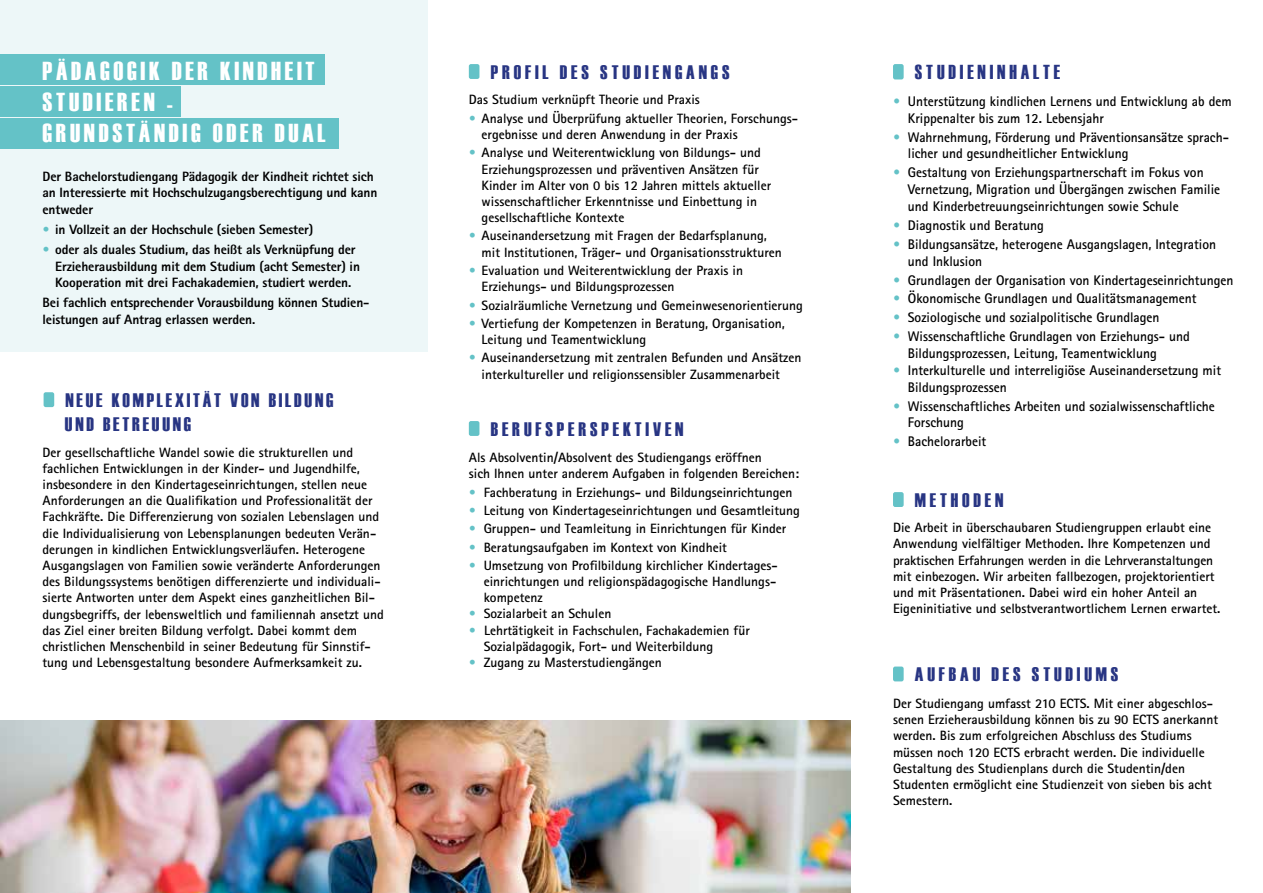
<style>
.page{position:relative;width:1263px;height:893px;background:#fff}
.page>*{position:absolute;margin:0;border:0;box-sizing:border-box;transform-origin:0 0}
.t1{font:25.95px/31px "Haettenschweiler";letter-spacing:.145em;color:#fff}
.t2{font:20.25px "Haettenschweiler";letter-spacing:.2em;color:#283583}
.t3{font:19.5px "Haettenschweiler";letter-spacing:.2em;color:#283583}
.t4{font:19.5px/23.4px "Haettenschweiler";letter-spacing:.145em;color:#283583}
.t5{font:700 13.95px/16.8px "AT Rotis Sans Serif";color:#000}
.t6{font:700 13.5px/16.2px "AT Rotis Sans Serif";color:#000}
.t7{font:800 13.5px/16.2px "AT Rotis Sans Serif";letter-spacing:-.01em;color:#000}
.s1{font-weight:700;color:#64c2c7}
.s2{color:#64c2c7}
</style>
<div class="page">
<div style="left:0;top:0;width:427px;height:352px;background:#edf7f8"></div>
<div style="left:0;top:55px;width:325px;height:30px;background:#64c2c7"></div>
<div style="left:0;top:87px;width:181px;height:30px;background:#64c2c7"></div>
<div style="left:0;top:118px;width:338px;height:31px;background:#64c2c7"></div>
<div style="left:469px;top:421px;width:10px;height:15px;background:#64c2c7;border-radius:2px"></div>
<div style="left:44px;top:392px;width:10px;height:15px;background:#64c2c7;border-radius:2px"></div>
<div style="left:893px;top:64px;width:11px;height:15px;background:#64c2c7;border-radius:2px"></div>
<div style="left:893px;top:492px;width:11px;height:15px;background:#64c2c7;border-radius:2px"></div>
<div style="left:893px;top:666px;width:11px;height:15px;background:#64c2c7;border-radius:2px"></div>
<div style="left:469px;top:64px;width:10px;height:15px;background:#64c2c7;border-radius:2px"></div>
<img style="left:0;top:721px;width:850px;height:172px">
<h1 class="t1" style="left:43px;top:54px;width:285px">PÄDAGOGIK DER KINDHEIT<br>STUDIEREN -<br>GRUNDSTÄNDIG ODER DUAL</h1>
<p class="t7" style="left:43px;top:168px;width:336px">Der Bachelorstudiengang Pädagogik der Kindheit richtet sich an Interessierte mit Hochschulzugangsberechtigung und kann entweder</p>
<p class="t7" style="left:43px;top:221px;width:272px"><span class="s1">•</span> in Vollzeit an der Hochschule (sieben Semester)</p>
<p class="t7" style="left:55px;top:242px;width:306px;text-indent:-13px"><span class="s1">•</span> oder als duales Studium, das heißt als Verknüpfung der<br>Erzieherausbildung mit dem Studium (acht Semester) in<br>Kooperation mit drei Fachakademien, studiert werden.</p>
<p class="t7" style="left:43px;top:294px;width:328px">Bei fachlich entsprechender Vorausbildung können Studien&shy;leistungen auf Antrag erlassen werden.</p>
<h3 class="t4" style="left:65px;top:388px;width:270px">NEUE KOMPLEXITÄT VON BILDUNG<br>UND BETREUUNG</h3>
<p class="t6" style="left:43px;top:444px;width:343px">Der gesellschaftliche Wandel sowie die strukturellen und fachlichen Entwicklungen in der Kinder- und Jugendhilfe, insbesondere in den Kindertageseinrichtungen, stellen neue Anforderungen an die Qualifikation und Professionalität der Fachkräfte. Die Differenzierung von sozialen Lebenslagen und die Individualisierung von Lebensplanungen bedeuten Verän&shy;derungen in kindlichen Entwicklungsverläufen. Heterogene Ausgangslagen von Familien sowie veränderte Anforderungen des Bildungssystems benötigen differenzierte und individuali&shy;sierte Antworten unter dem Aspekt eines ganzheitlichen Bil&shy;dungsbegriffs, der lebensweltlich und familiennah ansetzt und das Ziel einer breiten Bildung verfolgt. Dabei kommt dem christlichen Menschenbild in seiner Bedeutung für Sinnstif&shy;tung und Lebensgestaltung besondere Aufmerksamkeit zu.</p>
<h3 class="t3" style="left:491px;top:61px;width:240px">PROFIL DES STUDIENGANGS</h3>
<p class="t6" style="left:469px;top:92px;width:232px">Das Studium verknüpft Theorie und Praxis</p>
<p class="t6" style="left:482px;top:110px;width:318px;text-indent:-13px"><span class="s2">•</span> Analyse und Überprüfung aktueller Theorien, Forschungs&shy;ergebnisse und deren Anwendung in der Praxis</p>
<p class="t6" style="left:482px;top:144px;width:291px;text-indent:-13px"><span class="s2">•</span> Analyse und Weiterentwicklung von Bildungs- und Erziehungsprozessen und präventiven Ansätzen für Kinder im Alter von 0 bis 12 Jahren mittels aktueller wissenschaftlicher Erkenntnisse und Einbettung in gesellschaftliche Kontexte</p>
<p class="t6" style="left:482px;top:228px;width:302px;text-indent:-13px"><span class="s2">•</span> Auseinandersetzung mit Fragen der Bedarfsplanung, mit Institutionen, Träger- und Organisationsstrukturen</p>
<p class="t6" style="left:482px;top:262px;width:263px;text-indent:-13px"><span class="s2">•</span> Evaluation und Weiterentwicklung der Praxis in<br>Erziehungs- und Bildungsprozessen</p>
<p class="t6" style="left:469px;top:297px;width:335px"><span class="s2">•</span> Sozialräumliche Vernetzung und Gemeinwesenorientierung</p>
<p class="t6" style="left:482px;top:315px;width:305px;text-indent:-13px"><span class="s2">•</span> Vertiefung der Kompetenzen in Beratung, Organisation,<br>Leitung und Teamentwicklung</p>
<p class="t6" style="left:482px;top:349px;width:321px;text-indent:-13px"><span class="s2">•</span> Auseinandersetzung mit zentralen Befunden und Ansätzen interkultureller und religionssensibler Zusammenarbeit</p>
<h3 class="t3" style="left:491px;top:418px;width:194px">BERUFSPERSPEKTIVEN</h3>
<p class="t6" style="left:469px;top:449px;width:332px">Als Absolventin/Absolvent des Studiengangs eröffnen<br>sich Ihnen unter anderem Aufgaben in folgenden Bereichen:</p>
<p class="t6" style="left:469px;top:484px;width:325px"><span class="s2">•</span> Fachberatung in Erziehungs- und Bildungseinrichtungen</p>
<p class="t6" style="left:469px;top:502px;width:333px"><span class="s2">•</span> Leitung von Kindertageseinrichtungen und Gesamtleitung</p>
<p class="t6" style="left:469px;top:520px;width:319px"><span class="s2">•</span> Gruppen- und Teamleitung in Einrichtungen für Kinder</p>
<p class="t6" style="left:469px;top:539px;width:260px"><span class="s2">•</span> Beratungsaufgaben im Kontext von Kindheit</p>
<p class="t6" style="left:484px;top:557px;width:295px;text-align:justify;text-indent:-15px"><span class="s2">•</span> Umsetzung von Profilbildung kirchlicher Kindertages&shy;einrichtungen und religionspädagogische Handlungs&shy;kompetenz</p>
<p class="t6" style="left:469px;top:606px;width:144px"><span class="s2">•</span> Sozialarbeit an Schulen</p>
<p class="t6" style="left:484px;top:622px;width:268px;text-indent:-15px"><span class="s2">•</span> Lehrtätigkeit in Fachschulen, Fachakademien für<br>Sozialpädagogik, Fort- und Weiterbildung</p>
<p class="t6" style="left:469px;top:654px;width:195px"><span class="s2">•</span> Zugang zu Masterstudiengängen</p>
<h2 class="t2" style="left:915px;top:61px;width:147px">STUDIENINHALTE</h2>
<p class="t5" style="left:908px;top:92px;width:325px;text-indent:-15px"><span class="s2">•</span> Unterstützung kindlichen Lernens und Entwicklung ab dem<br>Krippenalter bis zum 12. Lebensjahr</p>
<p class="t5" style="left:908px;top:128px;width:322px;text-indent:-15px"><span class="s2">•</span> Wahrnehmung, Förderung und Präventionsansätze sprach&shy;licher und gesundheitlicher Entwicklung</p>
<p class="t5" style="left:908px;top:164px;width:314px;text-indent:-15px"><span class="s2">•</span> Gestaltung von Erziehungspartnerschaft im Fokus von<br>Vernetzung, Migration und Übergängen zwischen Familie und Kinderbetreuungseinrichtungen sowie Schule</p>
<p class="t5" style="left:893px;top:216px;width:152px"><span class="s2">•</span> Diagnostik und Beratung</p>
<p class="t5" style="left:908px;top:235px;width:310px;text-indent:-15px"><span class="s2">•</span> Bildungsansätze, heterogene Ausgangslagen, Integration und Inklusion</p>
<p class="t5" style="left:893px;top:271px;width:342px"><span class="s2">•</span> Grundlagen der Organisation von Kindertageseinrichtungen</p>
<p class="t5" style="left:893px;top:290px;width:305px"><span class="s2">•</span> Ökonomische Grundlagen und Qualitätsmanagement</p>
<p class="t5" style="left:893px;top:309px;width:268px"><span class="s2">•</span> Soziologische und sozialpolitische Grundlagen</p>
<p class="t5" style="left:908px;top:328px;width:283px;text-indent:-15px"><span class="s2">•</span> Wissenschaftliche Grundlagen von Erziehungs- und<br>Bildungsprozessen, Leitung, Teamentwicklung</p>
<p class="t5" style="left:908px;top:362px;width:315px;text-indent:-15px"><span class="s2">•</span> Interkulturelle und interreligiöse Auseinandersetzung mit<br>Bildungsprozessen</p>
<p class="t5" style="left:908px;top:397px;width:308px;text-indent:-15px"><span class="s2">•</span> Wissenschaftliches Arbeiten und sozialwissenschaftliche<br>Forschung</p>
<p class="t5" style="left:893px;top:433px;width:95px"><span class="s2">•</span> Bachelorarbeit</p>
<h3 class="t3" style="left:915px;top:489px;width:90px">METHODEN</h3>
<p class="t6" style="left:893px;top:519px;width:329px">Die Arbeit in überschaubaren Studiengruppen erlaubt eine Anwendung vielfältiger Methoden. Ihre Kompetenzen und praktischen Erfahrungen werden in die Lehrveranstaltungen mit einbezogen. Wir arbeiten fallbezogen, projektorientiert und mit Präsentationen. Dabei wird ein hoher Anteil an Eigeninitiative und selbstverantwortlichem Lernen erwartet.</p>
<h3 class="t3" style="left:915px;top:663px;width:205px">AUFBAU DES STUDIUMS</h3>
<p class="t6" style="left:893px;top:695px;width:327px">Der Studiengang umfasst 210 ECTS. Mit einer abgeschlos&shy;senen Erzieherausbildung können bis zu 90 ECTS anerkannt werden. Bis zum erfolgreichen Abschluss des Studiums müssen noch 120 ECTS erbracht werden. Die individuelle Gestaltung des Studienplans durch die Studentin/den Studenten ermöglicht eine Studienzeit von sieben bis acht Semestern.</p>
</div>
